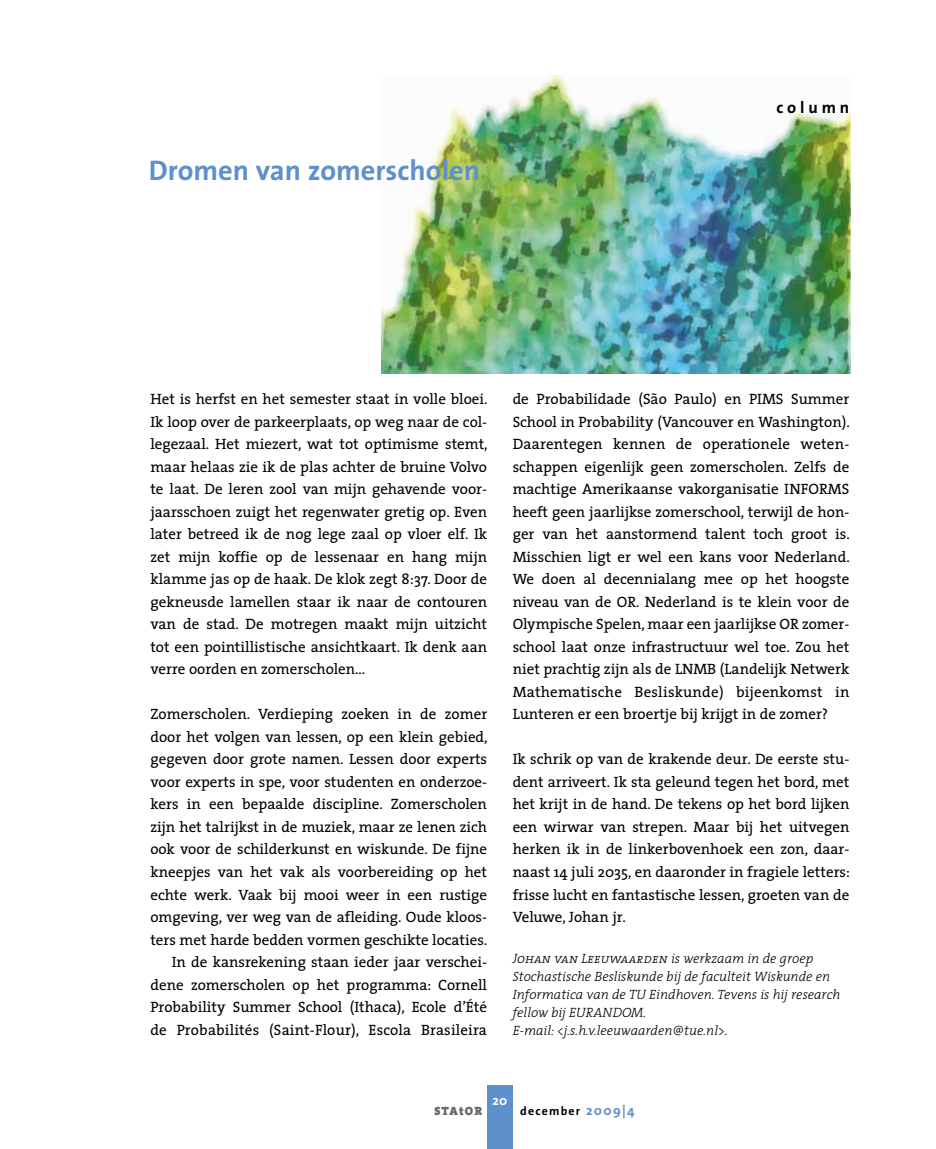
<style>
.page{position:relative;width:936px;height:1149px;background:#fff}
.page>*{position:absolute;margin:0;border:0;box-sizing:border-box;transform-origin:0 0}
.t1{font:700 28.5px "The Sans";color:#5e90cb}
.t2{font:700 16.5px "The Sans";letter-spacing:.235em;color:#000}
.t3{font:15px/22.5px "The Serif";color:#000;text-align:justify}
.t4{font:italic 300 13.5px/18px "The Serif";color:#000}
.t5{font:italic 13.5px "The Serif Light Caps";color:#000}
.t6{font:700 13.5px "The Sans";color:#fff}
.t7{font:700 12px "The Sans";letter-spacing:.1em;color:#000}
.t8{font:900 12px "The Serif";letter-spacing:.1em;color:#68676c}
.s1{font-family:"The Serif";font-weight:300}
.s2{font-size:13.5px;color:#5e90cb}
</style>
<div class="page">
<div style="left:487px;top:1084px;width:25px;height:64px;background:#5e90cb"></div>
<img style="left:382px;top:75px;width:468px;height:298px">
<h1 class="t1" style="left:149px;top:147px;width:333px">Dromen van zomerscholen</h1>
<p class="t2" style="left:776px;top:93px;width:74px">column</p>
<p class="t3" style="left:150px;top:387px;width:339px">Het is herfst en het semester staat in volle bloei.<br>Ik loop over de parkeerplaats, op weg naar de col&shy;legezaal. Het miezert, wat tot optimisme stemt, maar helaas zie ik de plas achter de bruine Volvo te laat. De leren zool van mijn gehavende voor&shy;jaarsschoen zuigt het regenwater gretig op. Even later betreed ik de nog lege zaal op vloer elf. Ik zet mijn koffie op de lessenaar en hang mijn klamme jas op de haak. De klok zegt 8:37. Door de gekneusde lamellen staar ik naar de contouren van de stad. De motregen maakt mijn uitzicht tot een pointillistische ansichtkaart. Ik denk aan verre oorden en zomerscholen…</p>
<p class="t3" style="left:150px;top:702px;width:339px;text-align:right">Zomerscholen. Verdieping zoeken in de zomer door het volgen van lessen, op een klein gebied, gegeven door grote namen. Lessen door experts voor experts in spe, voor studenten en onderzoe&shy;kers in een bepaalde discipline. Zomerscholen zijn het talrijkst in de muziek, maar ze lenen zich ook voor de schilderkunst en wiskunde. De fijne kneepjes van het vak als voorbereiding op het echte werk. Vaak bij mooi weer in een rustige omgeving, ver weg van de afleiding. Oude kloos&shy;ters met harde bedden vormen geschikte locaties.<br>In de kansrekening staan ieder jaar verschei&shy;dene zomerscholen op het programma: Cornell Probability Summer School (Ithaca), Ecole d’Été de Probabilités (Saint-Flour), Escola Brasileira</p>
<p class="t3" style="left:512px;top:387px;width:338px">de Probabilidade (São Paulo) en PIMS Summer School in Probability (Vancouver en Washington).<br>Daarentegen kennen de operationele weten&shy;schappen eigenlijk geen zomerscholen. Zelfs de machtige Amerikaanse vakorganisatie INFORMS heeft geen jaarlijkse zomerschool, terwijl de hon&shy;ger van het aanstormend talent toch groot is.<br>Misschien ligt er wel een kans voor Nederland.<br>We doen al decennialang mee op het hoogste niveau van de OR. Nederland is te klein voor de Olympische Spelen, maar een jaarlijkse OR zomer&shy;school laat onze infrastructuur wel toe. Zou het niet prachtig zijn als de LNMB (Landelijk Netwerk Mathematische Besliskunde) bijeenkomst in Lunteren er een broertje bij krijgt in de zomer?</p>
<p class="t3" style="left:512px;top:747px;width:339px">Ik schrik op van de krakende deur. De eerste stu&shy;dent arriveert. Ik sta geleund tegen het bord, met het krijt in de hand. De tekens op het bord lijken een wirwar van strepen. Maar bij het uitvegen herken ik in de linkerbovenhoek een zon, daar&shy;naast 14 juli 2035, en daaronder in fragiele letters: frisse lucht en fantastische lessen, groeten van de Veluwe, Johan jr.</p>
<p class="t5" style="left:512px;top:946px;width:302px">Johan van Leeuwaarden <span class="s1">is werkzaam in de groep</span></p>
<p class="t4" style="left:512px;top:966px;width:329px">Stochastische Besliskunde bij de faculteit Wiskunde en Informatica van de TU Eindhoven. Tevens is hij research fellow bij EURANDOM.<br>E-mail: &lt;j.s.h.v.leeuwaarden@tue.nl&gt;.</p>
<p class="t6" style="left:492px;top:1088px;width:16px">20</p>
<p class="t8" style="left:434px;top:1100px;width:49px">STAtOR</p>
<p class="t7" style="left:520px;top:1100px;width:116px">december <span class="s2">2009|4</span></p>
</div>
